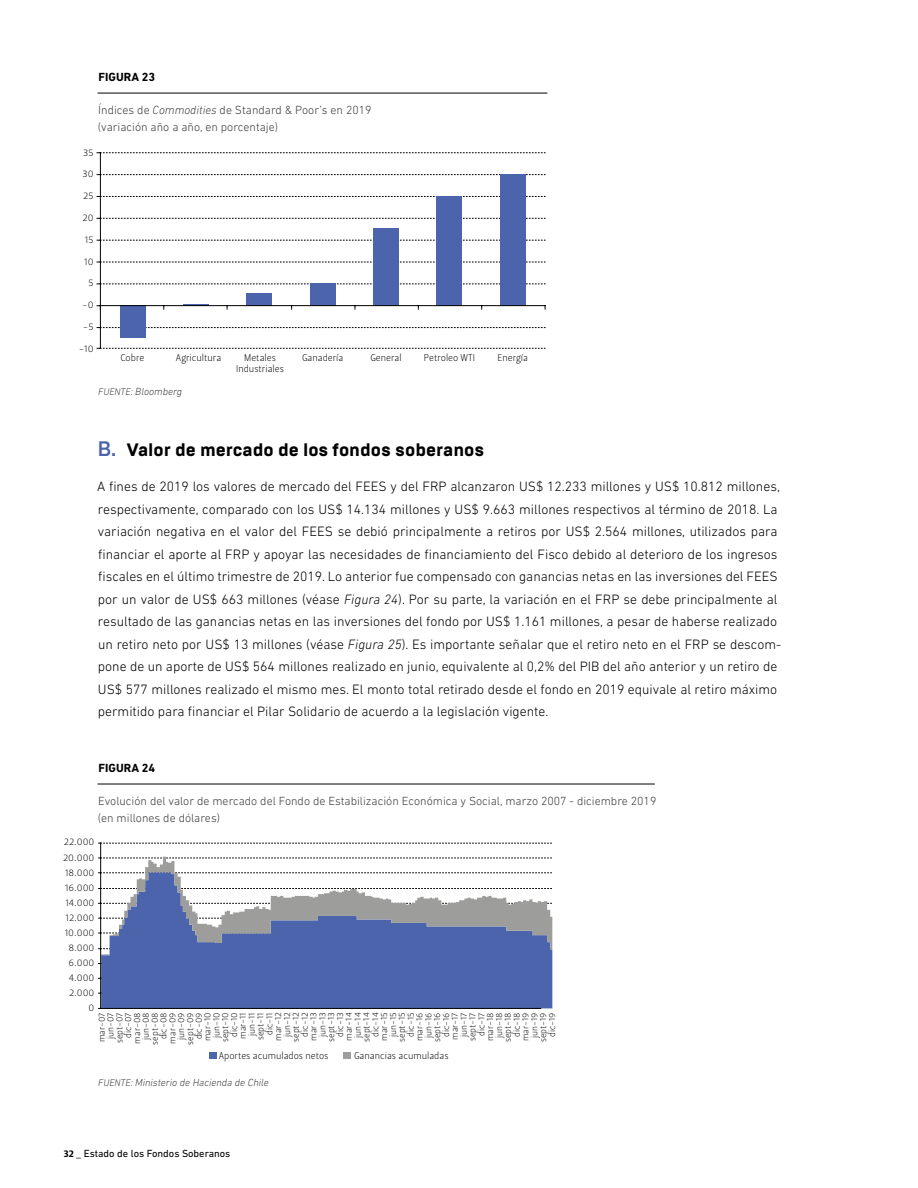
<style>
.page{position:relative;width:918px;height:1188px;background:#fff}
.page>*{position:absolute;margin:0;border:0;box-sizing:border-box;transform-origin:0 0}
.t1{font:800 18px "Brutal Type";color:#000}
.t2{font:300 13.8px/22.5px "DIN Next LT Pro";color:#000}
.t3{font:300 12px "DIN Next LT Pro";color:#3c3c3b}
.t4{font:700 12px "DIN Next LT Pro";color:#000}
.t5{font:italic 300 10.5px "DIN Next LT Pro";color:#3c3c3b}
.t6{font:10.5px "DIN Next LT Pro";color:#000}
.t7{font:9.75px/10.6px "Leitura Sans Grot 1";color:#000;text-align:center}
.t8{font:9px/8.9px "Leitura Sans Grot 1";color:#000;text-align:right}
.s1{font-style:italic}
.s2{font-size:9.75px}
.s3{font-weight:500;font-size:21px;color:#4c64ac}
.s4{font-family:"Milo OT";font-weight:700}
</style>
<div class="page">
<hr style="left:98px;top:93px;width:449px;height:1px;background:#000">
<hr style="left:98px;top:784px;width:557px;height:1px;background:#000">
<div style="left:500px;top:175px;width:26px;height:131px;background:#4c64ac"></div>
<div style="left:437px;top:196px;width:25px;height:110px;background:#4c64ac"></div>
<div style="left:373px;top:228px;width:26px;height:78px;background:#4c64ac"></div>
<div style="left:310px;top:283px;width:26px;height:23px;background:#4c64ac"></div>
<div style="left:247px;top:293px;width:25px;height:13px;background:#4c64ac"></div>
<div style="left:120px;top:306px;width:25px;height:32px;background:#4c64ac"></div>
<hr style="left:100px;top:153px;width:1px;height:195px;background:#000">
<svg style="left:97px;top:348px;width:448px;height:1px"></svg>
<svg style="left:97px;top:327px;width:448px;height:1px"></svg>
<svg style="left:97px;top:284px;width:448px;height:1px"></svg>
<svg style="left:97px;top:262px;width:448px;height:1px"></svg>
<svg style="left:97px;top:240px;width:448px;height:1px"></svg>
<svg style="left:97px;top:218px;width:448px;height:1px"></svg>
<svg style="left:97px;top:196px;width:448px;height:1px"></svg>
<svg style="left:97px;top:174px;width:448px;height:1px"></svg>
<svg style="left:97px;top:153px;width:448px;height:1px"></svg>
<hr style="left:100px;top:305px;width:445px;height:1px;background:#000">
<div style="left:101px;top:955px;width:451px;height:53px;background:#4c64ac"></div>
<svg style="left:101px;top:857px;width:451px;height:98px"></svg>
<hr style="left:101px;top:1008px;width:440px;height:1px;background:#000">
<div style="left:209px;top:1052px;width:7px;height:7px;background:#4c64ac"></div>
<div style="left:343px;top:1052px;width:7px;height:7px;background:#9d9d9c"></div>
<hr style="left:100px;top:843px;width:1px;height:165px;background:#000">
<svg style="left:99px;top:993px;width:454px;height:1px"></svg>
<svg style="left:99px;top:978px;width:454px;height:1px"></svg>
<svg style="left:99px;top:963px;width:454px;height:1px"></svg>
<svg style="left:99px;top:948px;width:454px;height:1px"></svg>
<svg style="left:99px;top:933px;width:454px;height:1px"></svg>
<svg style="left:99px;top:918px;width:454px;height:1px"></svg>
<svg style="left:99px;top:903px;width:453px;height:1px"></svg>
<svg style="left:99px;top:888px;width:453px;height:1px"></svg>
<svg style="left:99px;top:873px;width:453px;height:1px"></svg>
<svg style="left:99px;top:843px;width:453px;height:1px"></svg>
<svg style="left:99px;top:858px;width:453px;height:1px"></svg>
<p class="t4" style="left:99px;top:70px;width:58px">FIGURA 23</p>
<p class="t3" style="left:98px;top:103px;width:275px">Índices de <span class="s1">Commodities</span> de Standard &amp; Poor’s en 2019</p>
<p class="t3" style="left:98px;top:120px;width:182px">(variación año a año, en porcentaje)</p>
<p class="t7" style="left:83px;top:147px;width:12px">35</p>
<p class="t7" style="left:82px;top:169px;width:13px">30</p>
<p class="t7" style="left:83px;top:191px;width:12px">25</p>
<p class="t7" style="left:82px;top:213px;width:13px">20</p>
<p class="t7" style="left:85px;top:234px;width:10px">15</p>
<p class="t7" style="left:84px;top:256px;width:11px">10</p>
<p class="t7" style="left:88px;top:278px;width:7px">5</p>
<p class="t7" style="left:82px;top:300px;width:13px">-0</p>
<p class="t7" style="left:83px;top:322px;width:12px">-5</p>
<p class="t7" style="left:79px;top:343px;width:16px">-10</p>
<p class="t7" style="left:120px;top:353px;width:25px">Cobre</p>
<p class="t7" style="left:176px;top:353px;width:47px">Agricultura</p>
<p class="t7" style="left:236px;top:353px;width:49px">Metales<br>Industriales</p>
<p class="t7" style="left:302px;top:353px;width:43px">Ganadería</p>
<p class="t7" style="left:424px;top:353px;width:53px">Petroleo WTI</p>
<p class="t7" style="left:370px;top:353px;width:33px">General</p>
<p class="t7" style="left:498px;top:353px;width:32px">Energía</p>
<p class="t5" style="left:98px;top:385px;width:85px"><span class="s2">FUENTE:</span> Bloomberg</p>
<p class="t1" style="left:97px;top:439px;width:388px"><span class="s3">B.</span> Valor de mercado de los fondos soberanos</p>
<p class="t2" style="left:97px;top:475px;width:686px">A fines de 2019 los valores de mercado del FEES y del FRP alcanzaron US$ 12.233 millones y US$ 10.812 millones, respectivamente, comparado con los US$ 14.134 millones y US$ 9.663 millones respectivos al término de 2018. La variación negativa en el valor del FEES se debió principalmente a retiros por US$ 2.564 millones, utilizados para financiar el aporte al FRP y apoyar las necesidades de financiamiento del Fisco debido al deterioro de los ingresos fiscales en el último trimestre de 2019. Lo anterior fue compensado con ganancias netas en las inversiones del FEES por un valor de US$ 663 millones (véase <span class="s1">Figura 24</span>). Por su parte, la variación en el FRP se debe principalmente al resultado de las ganancias netas en las inversiones del fondo por US$ 1.161 millones, a pesar de haberse realizado un retiro neto por US$ 13 millones (véase <span class="s1">Figura 25</span>). Es importante señalar que el retiro neto en el FRP se descom&shy;pone de un aporte de US$ 564 millones realizado en junio, equivalente al 0,2% del PIB del año anterior y un retiro de US$ 577 millones realizado el mismo mes. El monto total retirado desde el fondo en 2019 equivale al retiro máximo permitido para financiar el Pilar Solidario de acuerdo a la legislación vigente.</p>
<p class="t4" style="left:99px;top:761px;width:58px">FIGURA 24</p>
<p class="t3" style="left:98px;top:794px;width:560px">Evolución del valor de mercado del Fondo de Estabilización Económica y Social, marzo 2007 - diciembre 2019</p>
<p class="t3" style="left:98px;top:811px;width:124px">(en millones de dólares)</p>
<p class="t7" style="left:64px;top:837px;width:32px">22.000</p>
<p class="t7" style="left:63px;top:852px;width:33px">20.000</p>
<p class="t7" style="left:65px;top:867px;width:31px">18.000</p>
<p class="t7" style="left:65px;top:882px;width:31px">16.000</p>
<p class="t7" style="left:65px;top:897px;width:30px">14.000</p>
<p class="t7" style="left:66px;top:912px;width:30px">12.000</p>
<p class="t7" style="left:65px;top:927px;width:31px">10.000</p>
<p class="t7" style="left:68px;top:942px;width:28px">8.000</p>
<p class="t7" style="left:69px;top:957px;width:27px">6.000</p>
<p class="t7" style="left:69px;top:972px;width:27px">4.000</p>
<p class="t7" style="left:69px;top:988px;width:27px">2.000</p>
<p class="t7" style="left:89px;top:1003px;width:7px">0</p>
<p class="t8" style="left:97px;top:1045px;width:34px;rotate:-90deg">mar-07 jun-07 sept-07 dic-07 mar-08 jun-08 sept-08 dic-08 mar-09 jun-09 sept-09 dic-09 mar-10 jun-10 sept-10 dic-10 mar-11 jun-11 sept-11 dic-11 mar-12 jun-12 sept-12 dic-12 mar-13 jun-13 sept-13 dic-13 mar-14 jun-14 sept-14 dic-14 mar-15 jun-15 sept-15 dic-15 mar-16 jun-16 sept-16 dic-16 mar-17 jun-17 sept-17 dic-17 mar-18 jun-18 sept-18 dic-18 mar-19 jun-19 sept-19 dic-19</p>
<p class="t7" style="left:219px;top:1050px;width:111px">Aportes acumulados netos</p>
<p class="t7" style="left:354px;top:1050px;width:96px">Ganancias acumuladas</p>
<p class="t5" style="left:98px;top:1076px;width:172px"><span class="s2">FUENTE:</span> Ministerio de Hacienda de Chile</p>
<p class="t6" style="left:64px;top:1147px;width:168px"><span class="s4">32</span> _ Estado de los Fondos Soberanos</p>
</div>
